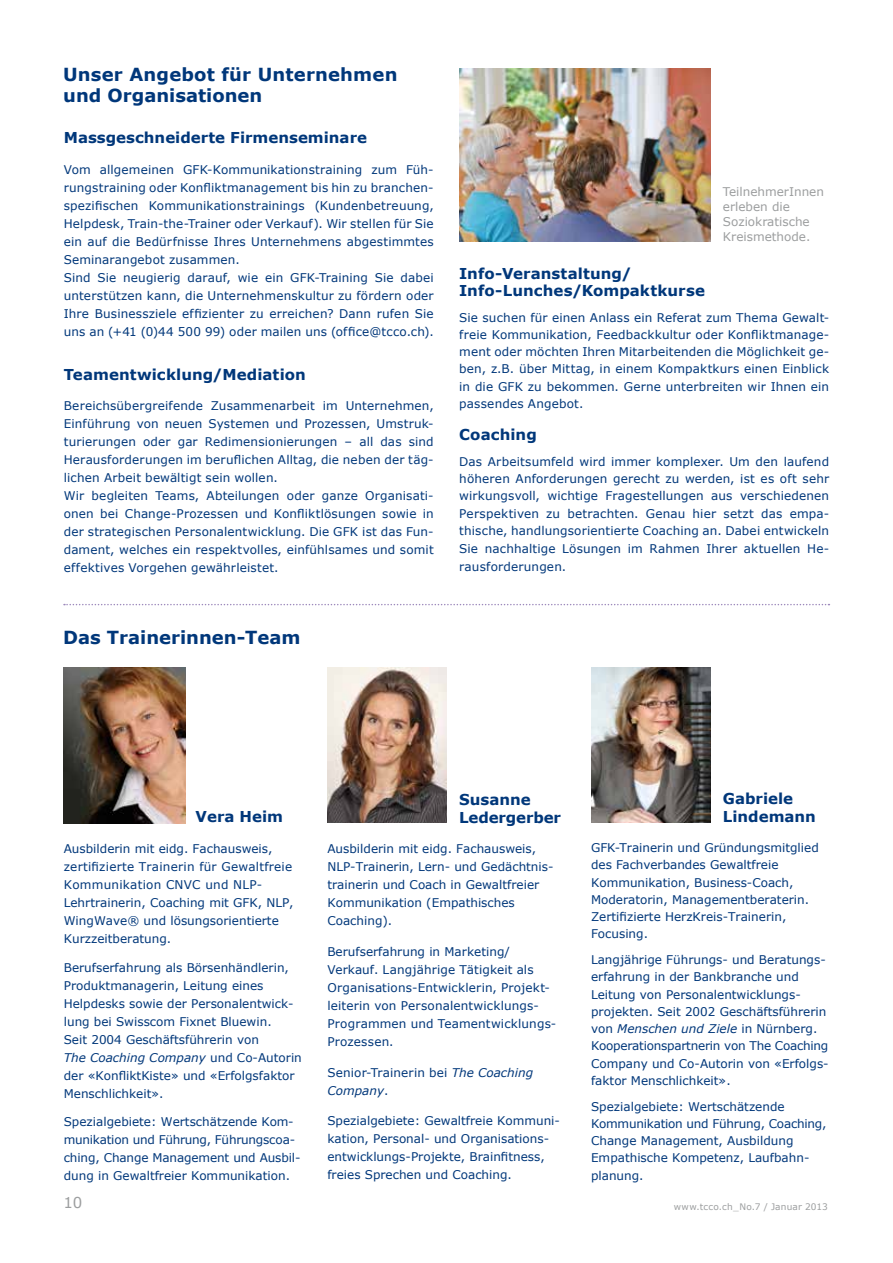
<style>
.page{position:relative;width:893px;height:1263px;background:#fff}
.page>*{position:absolute;margin:0;border:0;box-sizing:border-box;transform-origin:0 0}
.t1{font:700 18px/21px "Verdana";color:#00377a}
.t2{font:700 15px/18px "Verdana";color:#00377a}
.t3{font:15px "Verdana";color:#9c9e9f}
.t4{font:12px/18px "Verdana";color:#00377a}
.t5{font:12px/15px "Verdana";color:#9c9e9f}
.t6{font:9px "Verdana";letter-spacing:.015em;color:#9c9e9f}
.s1{font-style:italic}
</style>
<div class="page">
<img style="left:64px;top:668px;width:121px;height:155px">
<svg style="left:64px;top:604px;width:765px;height:1px"></svg>
<img style="left:327px;top:668px;width:119px;height:155px">
<img style="left:591px;top:668px;width:119px;height:155px">
<img style="left:459px;top:68px;width:251px;height:174px">
<h1 class="t1" style="left:63px;top:64px;width:336px">Unser Angebot für Unternehmen und Organisationen</h1>
<p class="t2" style="left:64px;top:129px;width:305px">Massgeschneiderte Firmenseminare</p>
<p class="t4" style="left:64px;top:161px;width:371px">Vom allgemeinen GFK-Kommunikationstraining zum Füh&shy;rungstraining oder Konfliktmanagement bis hin zu branchen&shy;spezifischen Kommunikationstrainings (Kundenbetreuung, Helpdesk, Train-the-Trainer oder Verkauf). Wir stellen für Sie ein auf die Bedürfnisse Ihres Unternehmens abgestimmtes Seminarangebot zusammen.<br>Sind Sie neugierig darauf, wie ein GFK-Training Sie dabei unterstützen kann, die Unternehmenskultur zu fördern oder Ihre Businessziele effizienter zu erreichen? Dann rufen Sie uns an (+41 (0)44 500 99) oder mailen uns (office@tcco.ch).</p>
<p class="t2" style="left:64px;top:365px;width:244px">Teamentwicklung/Mediation</p>
<p class="t4" style="left:64px;top:397px;width:371px">Bereichsübergreifende Zusammenarbeit im Unternehmen, Einführung von neuen Systemen und Prozessen, Umstruk&shy;turierungen oder gar Redimensionierungen – all das sind Herausforderungen im beruflichen Alltag, die neben der täg&shy;lichen Arbeit bewältigt sein wollen.<br>Wir begleiten Teams, Abteilungen oder ganze Organisati&shy;onen bei Change-Prozessen und Konfliktlösungen sowie in der strategischen Personalentwicklung. Die GFK ist das Fun&shy;dament, welches ein respektvolles, einfühlsames und somit effektives Vorgehen gewährleistet.</p>
<h1 class="t1" style="left:63px;top:627px;width:239px">Das Trainerinnen-Team</h1>
<p class="t5" style="left:723px;top:184px;width:103px">TeilnehmerInnen erleben die<br>Soziokratische<br>Kreismethode.</p>
<p class="t2" style="left:459px;top:265px;width:247px;line-height:17.2px">Info-Veranstaltung/<br>Info-Lunches/Kompaktkurse</p>
<p class="t4" style="left:459px;top:309px;width:371px;line-height:17.2px;text-align:justify">Sie suchen für einen Anlass ein Referat zum Thema Gewalt&shy;freie Kommunikation, Feedbackkultur oder Konfliktmanage&shy;ment oder möchten Ihren Mitarbeitenden die Möglichkeit ge&shy;ben, z.B. über Mittag, in einem Kompaktkurs einen Einblick in die GFK zu bekommen. Gerne unterbreiten wir Ihnen ein passendes Angebot.</p>
<p class="t2" style="left:459px;top:426px;width:79px">Coaching</p>
<p class="t4" style="left:459px;top:453px;width:371px;line-height:17.5px;text-align:justify">Das Arbeitsumfeld wird immer komplexer. Um den laufend höheren Anforderungen gerecht zu werden, ist es oft sehr wirkungsvoll, wichtige Fragestellungen aus verschiedenen Perspektiven zu betrachten. Genau hier setzt das empa&shy;thische, handlungsorientierte Coaching an. Dabei entwickeln Sie nachhaltige Lösungen im Rahmen Ihrer aktuellen He&shy;rausforderungen.</p>
<p class="t2" style="left:196px;top:808px;width:89px">Vera Heim</p>
<p class="t4" style="left:64px;top:840px;width:231px">Ausbilderin mit eidg. Fachausweis, zertifizierte Trainerin für Gewaltfreie Kommunikation CNVC und NLP-Lehrtrainerin, Coaching mit GFK, NLP, WingWave® und lösungsorientierte Kurzzeitberatung.</p>
<p class="t4" style="left:64px;top:958px;width:240px">Berufserfahrung als Börsenhändlerin, Produktmanagerin, Leitung eines Helpdesks sowie der Personalentwick&shy;lung bei Swisscom Fixnet Bluewin.<br>Seit 2004 Geschäftsführerin von<br><span class="s1">The Coaching Company</span> und Co-Autorin der «KonfliktKiste» und «Erfolgsfaktor Menschlichkeit».</p>
<p class="t4" style="left:64px;top:1113px;width:238px">Spezialgebiete: Wertschätzende Kom&shy;munikation und Führung, Führungscoa&shy;ching, Change Management und Ausbil&shy;dung in Gewaltfreier Kommunikation.</p>
<p class="t2" style="left:459px;top:790px;width:103px">Susanne<br>Ledergerber</p>
<p class="t4" style="left:327px;top:840px;width:228px">Ausbilderin mit eidg. Fachausweis,<br>NLP-Trainerin, Lern- und Gedächtnis&shy;trainerin und Coach in Gewaltfreier<br>Kommunikation (Empathisches<br>Coaching).</p>
<p class="t4" style="left:327px;top:942px;width:230px">Berufserfahrung in Marketing/<br>Verkauf. Langjährige Tätigkeit als<br>Organisations-Entwicklerin, Projekt&shy;leiterin von Personalentwicklungs-<br>Programmen und Teamentwicklungs-<br>Prozessen.</p>
<p class="t4" style="left:327px;top:1063px;width:207px">Senior-Trainerin bei <span class="s1">The Coaching<br>Company</span>.</p>
<p class="t4" style="left:327px;top:1112px;width:234px">Spezialgebiete: Gewaltfreie Kommuni&shy;kation, Personal- und Organisations&shy;entwicklungs-Projekte, Brainfitness, freies Sprechen und Coaching.</p>
<p class="t2" style="left:723px;top:790px;width:95px">Gabriele<br>Lindemann</p>
<p class="t4" style="left:591px;top:839px;width:229px;line-height:17.2px">GFK-Trainerin und Gründungsmitglied des Fachverbandes Gewaltfreie<br>Kommunikation, Business-Coach,<br>Moderatorin, Managementberaterin.<br>Zertifizierte HerzKreis-Trainerin,<br>Focusing.</p>
<p class="t4" style="left:591px;top:951px;width:239px;line-height:17.2px">Langjährige Führungs- und Beratungs&shy;erfahrung in der Bankbranche und Leitung von Personalentwicklungs&shy;projekten. Seit 2002 Geschäftsführerin von <span class="s1">Menschen und Ziele</span> in Nürnberg.<br>Kooperationspartnerin von The Coaching Company und Co-Autorin von «Erfolgs&shy;faktor Menschlichkeit».</p>
<p class="t4" style="left:591px;top:1098px;width:237px;line-height:17.2px">Spezialgebiete: Wertschätzende<br>Kommunikation und Führung, Coaching,<br>Change Management, Ausbildung<br>Empathische Kompetenz, Laufbahn&shy;planung.</p>
<p class="t3" style="left:63px;top:1193px;width:21px">10</p>
<p class="t6" style="left:674px;top:1201px;width:155px">www.tcco.ch_No.7 / Januar 2013</p>
</div>
